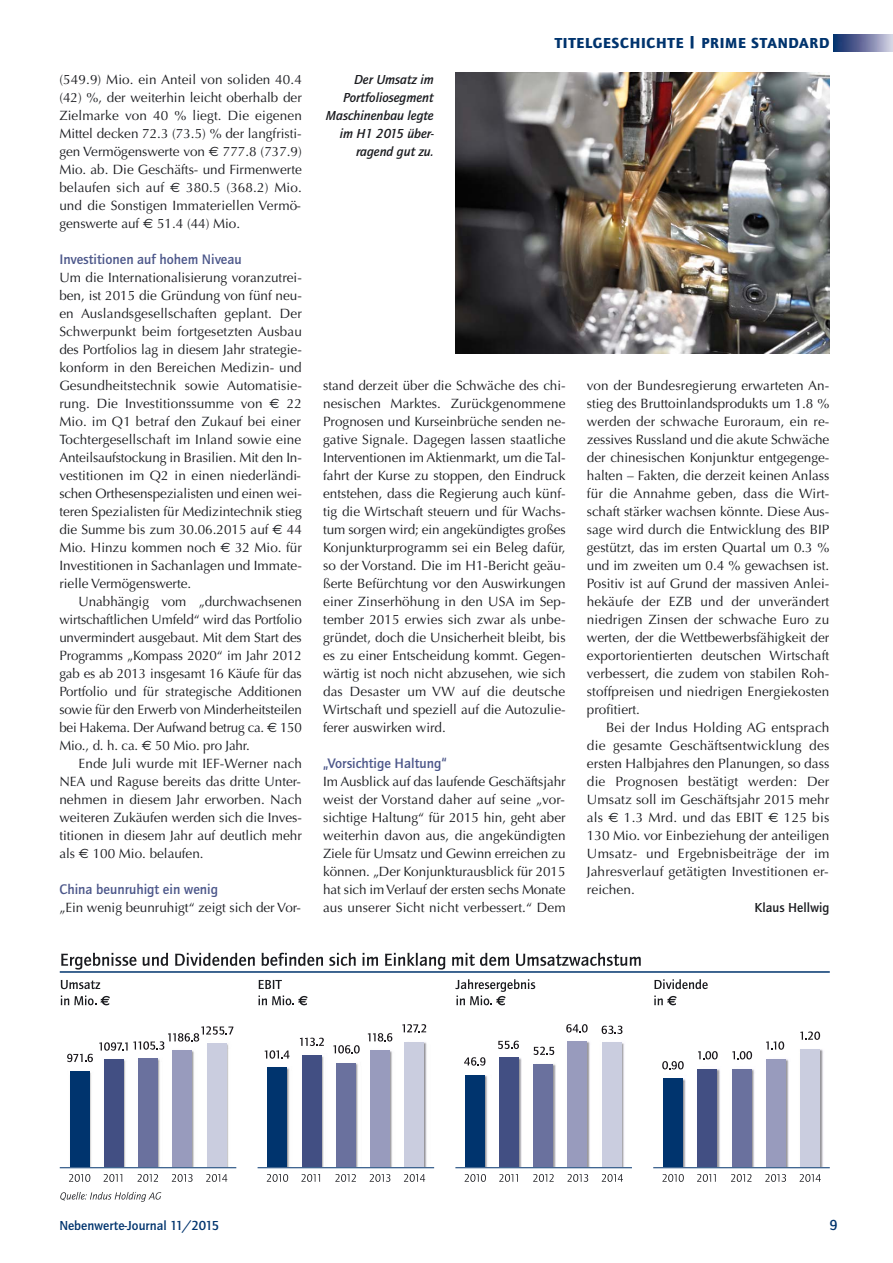
<style>
.page{position:relative;width:893px;height:1263px;background:#fff}
.page>*{position:absolute;margin:0;border:0;box-sizing:border-box;transform-origin:0 0}
.t1{font:900 15px "Quay Itc T";letter-spacing:.05em;color:#00346e}
.t2{font:700 15px "Quay Itc T";color:#00346e}
.t3{font:700 14.25px "Quay Itc T";color:#4c578a}
.t4{font:13.5px/18px "Optima";color:#1b1c20;text-align:justify}
.t5{font:italic 700 13.5px/18px "Quay Itc T";color:#1b1c20;text-align:right}
.t6{font:700 13.5px "Quay Itc T";color:#00346e}
.t7{font:700 13.5px "Quay Itc T";color:#1b1c20}
.s1{font-family:"Euro Sans"}
</style>
<div class="page">
<img style="left:833px;top:34px;width:59px;height:17px">
<img style="left:455px;top:72px;width:374px;height:282px">
<img style="left:64px;top:998px;width:766px;height:171px">
<div style="left:70px;top:1072px;width:19px;height:96px;background:#00346e"></div>
<div style="left:104px;top:1059px;width:19px;height:109px;background:#424f83"></div>
<div style="left:138px;top:1058px;width:20px;height:110px;background:#6a719e"></div>
<div style="left:173px;top:1050px;width:19px;height:118px;background:#989bbd"></div>
<div style="left:207px;top:1043px;width:19px;height:125px;background:#cacddf"></div>
<div style="left:268px;top:1067px;width:19px;height:101px;background:#00346e"></div>
<div style="left:302px;top:1056px;width:19px;height:112px;background:#424f83"></div>
<div style="left:336px;top:1063px;width:19px;height:105px;background:#6a719e"></div>
<div style="left:370px;top:1050px;width:20px;height:118px;background:#989bbd"></div>
<div style="left:405px;top:1042px;width:19px;height:126px;background:#cacddf"></div>
<div style="left:465px;top:1075px;width:19px;height:93px;background:#00346e"></div>
<div style="left:499px;top:1058px;width:20px;height:110px;background:#424f83"></div>
<div style="left:534px;top:1064px;width:19px;height:104px;background:#6a719e"></div>
<div style="left:568px;top:1041px;width:19px;height:127px;background:#989bbd"></div>
<div style="left:602px;top:1042px;width:19px;height:126px;background:#cacddf"></div>
<div style="left:663px;top:1079px;width:19px;height:89px;background:#00346e"></div>
<div style="left:697px;top:1069px;width:19px;height:99px;background:#424f83"></div>
<div style="left:732px;top:1069px;width:19px;height:99px;background:#6a719e"></div>
<div style="left:766px;top:1059px;width:19px;height:109px;background:#989bbd"></div>
<div style="left:800px;top:1049px;width:19px;height:119px;background:#cacddf"></div>
<div style="left:60px;top:1168px;width:769px;height:34px;background:#fff"></div>
<hr style="left:60px;top:971px;width:769px;height:2px;background:#00346e">
<svg style="left:61px;top:953px;width:75px;height:17px"></svg>
<svg style="left:142px;top:953px;width:26px;height:13px"></svg>
<svg style="left:175px;top:953px;width:80px;height:13px"></svg>
<svg style="left:261px;top:953px;width:62px;height:13px"></svg>
<svg style="left:329px;top:953px;width:27px;height:13px"></svg>
<svg style="left:362px;top:953px;width:16px;height:13px"></svg>
<svg style="left:385px;top:953px;width:60px;height:17px"></svg>
<svg style="left:452px;top:953px;width:57px;height:13px"></svg>
<svg style="left:516px;top:953px;width:124px;height:13px"></svg>
<svg style="left:61px;top:980px;width:39px;height:9px"></svg>
<svg style="left:61px;top:996px;width:49px;height:9px"></svg>
<svg style="left:259px;top:980px;width:23px;height:9px"></svg>
<svg style="left:258px;top:996px;width:49px;height:9px"></svg>
<svg style="left:69px;top:1174px;width:21px;height:8px"></svg>
<svg style="left:104px;top:1174px;width:18px;height:8px"></svg>
<svg style="left:137px;top:1174px;width:21px;height:8px"></svg>
<svg style="left:172px;top:1174px;width:20px;height:8px"></svg>
<svg style="left:206px;top:1174px;width:21px;height:8px"></svg>
<svg style="left:267px;top:1174px;width:21px;height:8px"></svg>
<svg style="left:301px;top:1174px;width:19px;height:8px"></svg>
<svg style="left:335px;top:1174px;width:21px;height:8px"></svg>
<svg style="left:369px;top:1174px;width:21px;height:8px"></svg>
<svg style="left:404px;top:1174px;width:21px;height:8px"></svg>
<svg style="left:464px;top:1174px;width:22px;height:8px"></svg>
<svg style="left:499px;top:1174px;width:19px;height:8px"></svg>
<svg style="left:533px;top:1174px;width:20px;height:8px"></svg>
<svg style="left:567px;top:1174px;width:21px;height:8px"></svg>
<svg style="left:601px;top:1174px;width:22px;height:8px"></svg>
<svg style="left:662px;top:1174px;width:21px;height:8px"></svg>
<svg style="left:697px;top:1174px;width:18px;height:8px"></svg>
<svg style="left:731px;top:1174px;width:20px;height:8px"></svg>
<svg style="left:765px;top:1174px;width:21px;height:8px"></svg>
<svg style="left:799px;top:1174px;width:21px;height:8px"></svg>
<svg style="left:455px;top:979px;width:80px;height:26px"></svg>
<svg style="left:654px;top:979px;width:53px;height:10px"></svg>
<svg style="left:654px;top:996px;width:22px;height:9px"></svg>
<svg style="left:67px;top:1054px;width:26px;height:8px"></svg>
<svg style="left:99px;top:1026px;width:134px;height:25px"></svg>
<svg style="left:464px;top:1057px;width:21px;height:9px"></svg>
<svg style="left:498px;top:1041px;width:21px;height:8px"></svg>
<svg style="left:533px;top:1047px;width:21px;height:8px"></svg>
<svg style="left:566px;top:1024px;width:21px;height:9px"></svg>
<svg style="left:601px;top:1026px;width:21px;height:8px"></svg>
<svg style="left:265px;top:1050px;width:24px;height:9px"></svg>
<svg style="left:300px;top:1038px;width:24px;height:8px"></svg>
<svg style="left:333px;top:1045px;width:27px;height:9px"></svg>
<svg style="left:368px;top:1033px;width:24px;height:9px"></svg>
<svg style="left:402px;top:1024px;width:24px;height:9px"></svg>
<svg style="left:662px;top:1061px;width:21px;height:8px"></svg>
<svg style="left:698px;top:1051px;width:19px;height:8px"></svg>
<svg style="left:732px;top:1051px;width:20px;height:8px"></svg>
<svg style="left:766px;top:1041px;width:18px;height:9px"></svg>
<svg style="left:800px;top:1032px;width:20px;height:8px"></svg>
<hr style="left:257px;top:1167px;width:177px;height:1px;background:#00346e">
<hr style="left:60px;top:1167px;width:176px;height:1px;background:#00346e">
<hr style="left:455px;top:1167px;width:177px;height:1px;background:#00346e">
<hr style="left:653px;top:1167px;width:176px;height:1px;background:#00346e">
<svg style="left:60px;top:1192px;width:101px;height:10px"></svg>
<p class="t4" style="left:59px;top:72px;width:244px">(549.9) Mio. ein Anteil von soliden 40.4 (42) %, der weiterhin leicht oberhalb der Zielmarke von 40 % liegt. Die eigenen Mittel decken 72.3 (73.5) % der langfristi&shy;gen Vermögenswerte von <span class="s1">€</span> 777.8 (737.9)<br>Mio. ab. Die Geschäfts- und Firmenwerte belaufen sich auf <span class="s1">€</span> 380.5 (368.2) Mio. und die Sonstigen Immateriellen Vermö&shy;genswerte auf <span class="s1">€</span> 51.4 (44) Mio.</p>
<p class="t3" style="left:59px;top:254px;width:184px">Investitionen auf hohem Niveau</p>
<p class="t4" style="left:59px;top:270px;width:244px">Um die Internationalisierung voranzutrei&shy;ben, ist 2015 die Gründung von fünf neu - en Auslandsgesellschaften geplant. Der Schwerpunkt beim fortgesetzten Ausbau des Portfolios lag in diesem Jahr strategie&shy;konform in den Bereichen Medizin- und Gesundheitstechnik sowie Automatisie&shy;rung. Die Investitionssumme von <span class="s1">€</span> 22<br>Mio. im Q1 betraf den Zukauf bei einer Tochtergesellschaft im Inland sowie eine Anteilsaufstockung in Brasilien. Mit den In&shy;vestitionen im Q2 in einen niederländi&shy;schen Orthesenspezialisten und einen wei&shy;teren Spezialisten für Medizintechnik stieg die Summe bis zum 30.06.2015 auf <span class="s1">€</span> 44<br>Mio. Hinzu kommen noch <span class="s1">€</span> 32 Mio. für Investitionen in Sachanlagen und Immate&shy;rielle Vermögenswerte.</p>
<p class="t4" style="left:59px;top:594px;width:244px;text-indent:19px">Unabhängig vom „durchwachsenen wirtschaftlichen Umfeld“ wird das Portfolio unvermindert ausgebaut. Mit dem Start des Programms „Kompass 2020“ im Jahr 2012 gab es ab 2013 insgesamt 16 Käufe für das Portfolio und für strategische Additionen sowie für den Erwerb von Minderheitsteilen bei Hakema. Der Aufwand betrug ca. <span class="s1">€</span> 150<br>Mio., d. h. ca. <span class="s1">€</span> 50 Mio. pro Jahr.</p>
<p class="t4" style="left:59px;top:756px;width:244px;text-indent:19px">Ende Juli wurde mit IEF-Werner nach NEA und Raguse bereits das dritte Unter&shy;nehmen in diesem Jahr erworben. Nach weiteren Zukäufen werden sich die Inves&shy;titionen in diesem Jahr auf deutlich mehr als <span class="s1">€</span> 100 Mio. belaufen.</p>
<p class="t3" style="left:59px;top:884px;width:160px">China beunruhigt ein wenig</p>
<p class="t4" style="left:59px;top:900px;width:243px">„Ein wenig beunruhigt“ zeigt sich der Vor-</p>
<p class="t5" style="left:326px;top:72px;width:109px">Der Umsatz im<br>Portfoliosegment<br>Maschinenbau legte im H1 2015 über&shy;ragend gut zu.</p>
<p class="t1" style="left:555px;top:37px;width:276px">TITELGESCHICHTE | PRIME STANDARD</p>
<p class="t4" style="left:323px;top:378px;width:244px">stand derzeit über die Schwäche des chi&shy;nesischen Marktes. Zurückgenommene Prognosen und Kurseinbrüche senden ne&shy;gative Signale. Dagegen lassen staatliche Interventionen im Aktienmarkt, um die Tal&shy;fahrt der Kurse zu stoppen, den Eindruck entstehen, dass die Regierung auch künf&shy;tig die Wirtschaft steuern und für Wachs&shy;tum sorgen wird; ein angekündigtes großes Konjunkturprogramm sei ein Beleg dafür, so der Vorstand. Die im H1-Bericht geäu&shy;ßerte Befürchtung vor den Auswirkungen einer Zinserhöhung in den USA im Sep&shy;tember 2015 erwies sich zwar als unbe&shy;gründet, doch die Unsicherheit bleibt, bis es zu einer Entscheidung kommt. Gegen&shy;wärtig ist noch nicht abzusehen, wie sich das Desaster um VW auf die deutsche Wirtschaft und speziell auf die Autozulie&shy;ferer auswirken wird.</p>
<p class="t3" style="left:323px;top:758px;width:125px">„Vorsichtige Haltung“</p>
<p class="t4" style="left:323px;top:774px;width:244px">Im Ausblick auf das laufende Geschäftsjahr weist der Vorstand daher auf seine „vor&shy;sichtige Haltung“ für 2015 hin, geht aber weiterhin davon aus, die angekündigten Ziele für Umsatz und Gewinn erreichen zu können. „Der Konjunkturausblick für 2015 hat sich im Verlauf der ersten sechs Monate aus unserer Sicht nicht verbessert.“ Dem</p>
<p class="t4" style="left:587px;top:378px;width:244px">von der Bundesregierung erwarteten An&shy;stieg des Bruttoinlandsprodukts um 1.8 % werden der schwache Euroraum, ein re&shy;zessives Russland und die akute Schwäche der chinesischen Konjunktur entgegenge&shy;halten – Fakten, die derzeit keinen Anlass für die Annahme geben, dass die Wirt&shy;schaft stärker wachsen könnte. Diese Aus&shy;sage wird durch die Entwicklung des BIP gestützt, das im ersten Quartal um 0.3 % und im zweiten um 0.4 % gewachsen ist.<br>Positiv ist auf Grund der massiven Anlei&shy;hekäufe der EZB und der unverändert niedrigen Zinsen der schwache Euro zu werten, der die Wettbewerbsfähigkeit der exportorientierten deutschen Wirtschaft verbessert, die zudem von stabilen Roh&shy;stoffpreisen und niedrigen Energiekosten profitiert.</p>
<p class="t4" style="left:587px;top:720px;width:244px;text-indent:19px">Bei der Indus Holding AG entsprach die gesamte Geschäftsentwicklung des ersten Halbjahres den Planungen, so dass die Prognosen bestätigt werden: Der Umsatz soll im Geschäftsjahr 2015 mehr als <span class="s1">€</span> 1.3 Mrd. und das EBIT <span class="s1">€</span> 125 bis 130 Mio. vor Einbeziehung der anteiligen Umsatz- und Ergebnisbeiträge der im Jahresverlauf getätigten Investitionen er&shy;reichen.</p>
<p class="t7" style="left:754px;top:902px;width:76px">Klaus Hellwig</p>
<p class="t6" style="left:59px;top:1221px;width:161px">Nebenwerte-Journal 11/2015</p>
<p class="t2" style="left:829px;top:1220px;width:10px">9</p>
</div>
